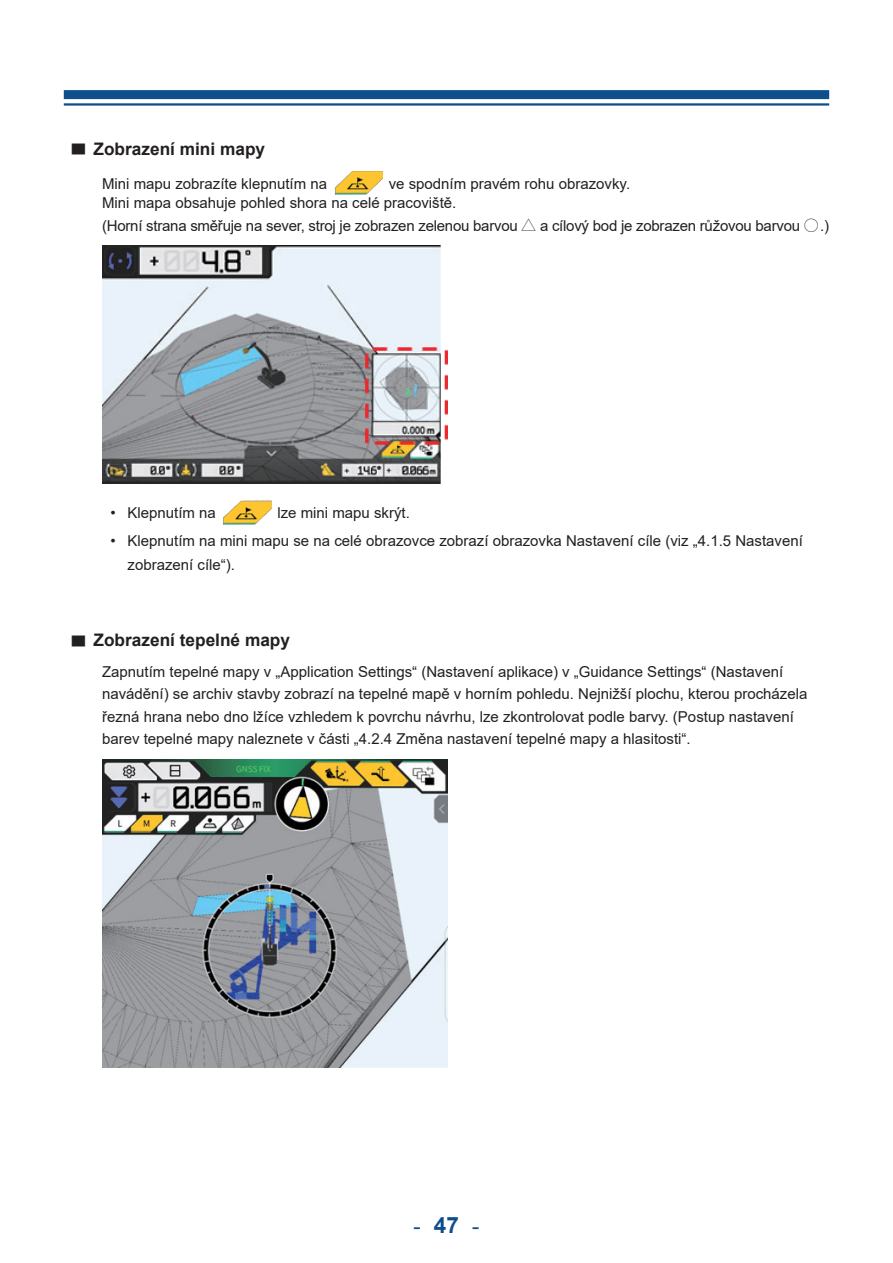
<style>
.page{position:relative;width:893px;height:1263px;background:#fff}
.page>*{position:absolute;margin:0;border:0;box-sizing:border-box;transform-origin:0 0}
.t1{font:22.5px "Arial Unicode MS";color:#0f4e8c}
.t2{font:700 17.25px "Arial";color:#231f20}
.t3{font:15px/22.5px "Arial";color:#231f20}
.s1{font-family:"Koz Min Pr 6 N"}
.s2{font-family:"Arial";font-weight:700}
</style>
<div class="page">
<div style="left:64px;top:90px;width:765px;height:9px;background:#0f4e8c"></div>
<hr style="left:64px;top:103px;width:765px;height:3px;background:#0f4e8c">
<img style="left:335px;top:171px;width:48px;height:24px">
<img style="left:102px;top:245px;width:345px;height:238px">
<img style="left:223px;top:501px;width:49px;height:24px">
<img style="left:102px;top:759px;width:345px;height:308px">
<p class="t2" style="left:72px;top:137px;width:194px"><sup>▄</sup> Zobrazení mini mapy</p>
<p class="t3" style="left:102px;top:173px;width:227px">Mini mapu zobrazíte klepnutím na</p>
<p class="t3" style="left:102px;top:175px;width:530px;line-height:18.8px;text-indent:287px">ve spodním pravém rohu obrazovky.<br>Mini mapa obsahuje pohled shora na celé pracoviště.</p>
<p class="t3" style="left:102px;top:214px;width:729px">(Horní strana směřuje na sever, stroj je zobrazen zelenou barvou <span class="s1">△</span> a cílový bod je zobrazen růžovou barvou <span class="s1">〇</span>.)</p>
<p class="t3" style="left:111px;top:502px;width:107px">• Klepnutím na</p>
<p class="t3" style="left:277px;top:502px;width:134px">lze mini mapu skrýt.</p>
<p class="t3" style="left:128px;top:529px;width:677px;line-height:24px;text-indent:-17px">• Klepnutím na mini mapu se na celé obrazovce zobrazí obrazovka Nastavení cíle (viz „4.1.5 Nastavení zobrazení cíle“).</p>
<p class="t2" style="left:72px;top:628px;width:219px"><sup>▄</sup> Zobrazení tepelné mapy</p>
<p class="t3" style="left:102px;top:660px;width:707px">Zapnutím tepelné mapy v „Application Settings“ (Nastavení aplikace) v „Guidance Settings“ (Nastavení navádění) se archiv stavby zobrazí na tepelné mapě v horním pohledu. Nejnižší plochu, kterou procházela řezná hrana nebo dno lžíce vzhledem k povrchu návrhu, lze zkontrolovat podle barvy. (Postup nastavení barev tepelné mapy naleznete v části „4.2.4 Změna nastavení tepelné mapy a hlasitosti“.</p>
<h1 class="t1" style="left:406px;top:1210px;width:83px">－<span class="s2">47</span>－</h1>
</div>
